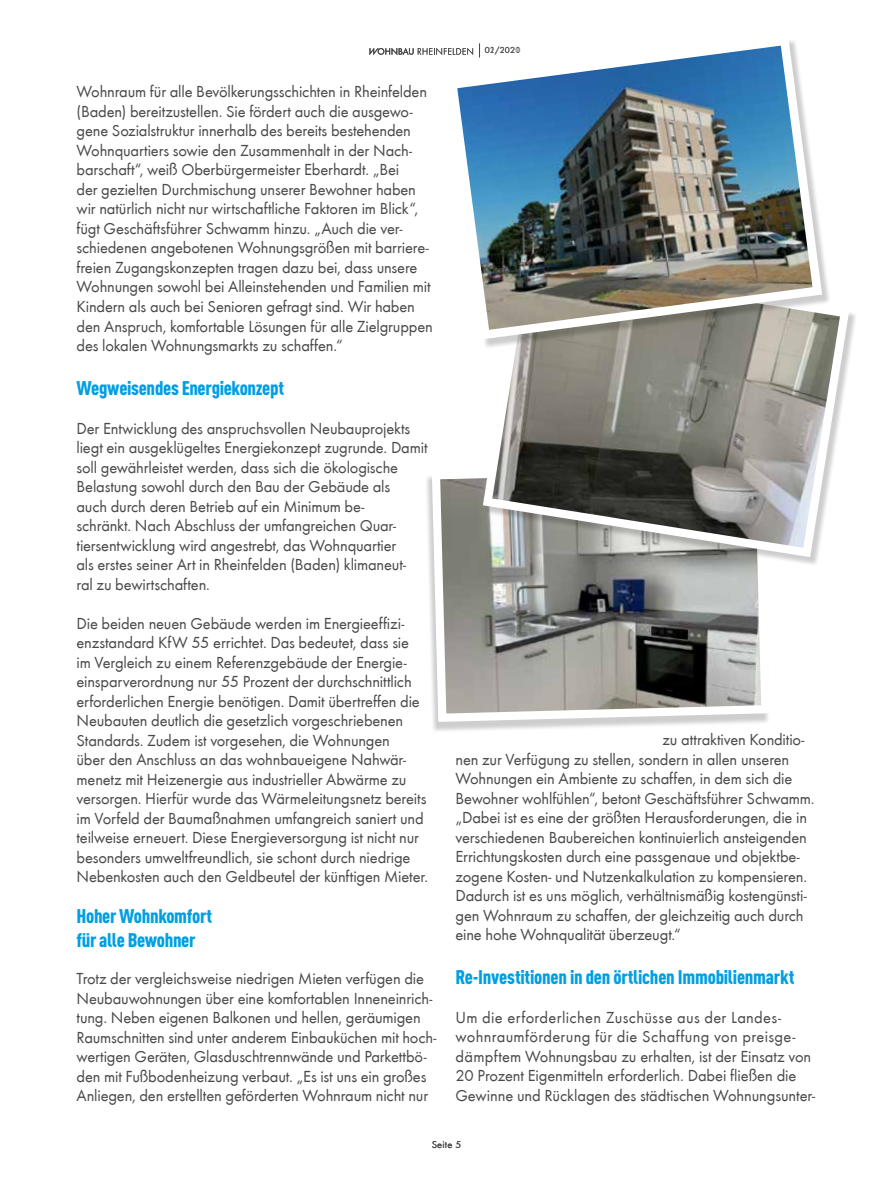
<style>
.page{position:relative;width:893px;height:1191px;background:#fff}
.page>*{position:absolute;margin:0;border:0;box-sizing:border-box;transform-origin:0 0}
.t1{font:900 condensed 19.5px/24px "DIN Pro";letter-spacing:-.015em;color:#009fe3}
.t2{font:16.5px/19.5px "Futura T";letter-spacing:-.01em;color:#4a4a49}
.t3{font:10.5px "Futura T";letter-spacing:.02em;color:#4a4a49}
.t4{font:9.15px "Futura Boo";letter-spacing:.02em;color:#4a4a49}
</style>
<div class="page">
<svg style="left:369px;top:48px;width:74px;height:7px"></svg>
<div style="left:424px;top:465px;width:346px;height:267px;background:#000;opacity:.2"></div>
<svg style="left:428px;top:465px;width:342px;height:261px;background:#9c9c99"></svg>
<div style="left:484px;top:260px;width:374px;height:307px;background:#000;opacity:.2"></div>
<svg style="left:478px;top:260px;width:376px;height:302px"></svg>
<div style="left:449px;top:38px;width:382px;height:311px;background:#000;opacity:.2"></div>
<img style="left:443px;top:38px;width:384px;height:306px">
<p class="t2" style="left:77px;top:82px;width:358px">Wohnraum für alle Bevölkerungsschichten in Rheinfelden (Baden) bereitzustellen. Sie fördert auch die ausgewo&shy;gene Sozialstruktur innerhalb des bereits bestehenden Wohnquartiers sowie den Zusammenhalt in der Nach&shy;barschaft“, weiß Oberbürgermeister Eberhardt. „Bei<br>der gezielten Durchmischung unserer Bewohner haben wir natürlich nicht nur wirtschaftliche Faktoren im Blick“, fügt Geschäftsführer Schwamm hinzu. „Auch die ver&shy;schiedenen angebotenen Wohnungsgrößen mit barriere&shy;freien Zugangskonzepten tragen dazu bei, dass unsere Wohnungen sowohl bei Alleinstehenden und Familien mit Kindern als auch bei Senioren gefragt sind. Wir haben den Anspruch, komfortable Lösungen für alle Zielgruppen des lokalen Wohnungsmarkts zu schaffen.“</p>
<p class="t1" style="left:77px;top:374px;width:209px">Wegweisendes Energiekonzept</p>
<p class="t2" style="left:77px;top:418px;width:352px">Der Entwicklung des anspruchsvollen Neubauprojekts liegt ein ausgeklügeltes Energiekonzept zugrunde. Damit soll gewährleistet werden, dass sich die ökologische Belastung sowohl durch den Bau der Gebäude als<br>auch durch deren Betrieb auf ein Minimum be-<br>schränkt. Nach Abschluss der umfangreichen Quar&shy;tiersentwicklung wird angestrebt, das Wohnquartier<br>als erstes seiner Art in Rheinfelden (Baden) klimaneut-<br>ral zu bewirtschaften.</p>
<p class="t2" style="left:77px;top:613px;width:353px">Die beiden neuen Gebäude werden im Energieeffizi&shy;enzstandard KfW 55 errichtet. Das bedeutet, dass sie<br>im Vergleich zu einem Referenzgebäude der Energie&shy;einsparverordnung nur 55 Prozent der durchschnittlich erforderlichen Energie benötigen. Damit übertreffen die Neubauten deutlich die gesetzlich vorgeschriebenen Standards. Zudem ist vorgesehen, die Wohnungen<br>über den Anschluss an das wohnbaueigene Nahwär&shy;menetz mit Heizenergie aus industrieller Abwärme zu versorgen. Hierfür wurde das Wärmeleitungsnetz bereits im Vorfeld der Baumaßnahmen umfangreich saniert und teilweise erneuert. Diese Energieversorgung ist nicht nur besonders umweltfreundlich, sie schont durch niedrige Nebenkosten auch den Geldbeutel der künftigen Mieter.</p>
<p class="t1" style="left:77px;top:902px;width:137px">Hoher Wohnkomfort für alle Bewohner</p>
<p class="t2" style="left:77px;top:969px;width:361px">Trotz der vergleichsweise niedrigen Mieten verfügen die Neubauwohnungen über eine komfortablen Inneneinrich&shy;tung. Neben eigenen Balkonen und hellen, geräumigen Raumschnitten sind unter anderem Einbauküchen mit hoch&shy;wertigen Geräten, Glasduschtrennwände und Parkettbö&shy;den mit Fußbodenheizung verbaut. „Es ist uns ein großes Anliegen, den erstellten geförderten Wohnraum nicht nur</p>
<p class="t4" style="left:485px;top:45px;width:37px">02/2020</p>
<p class="t4" style="left:490px;top:45px;width:7px">1</p>
<p class="t4" style="left:515px;top:45px;width:7px">1</p>
<p class="t2" style="left:455px;top:730px;width:361px;text-indent:207px">zu attraktiven Konditio&shy;nen zur Verfügung zu stellen, sondern in allen unseren Wohnungen ein Ambiente zu schaffen, in dem sich die Bewohner wohlfühlen“, betont Geschäftsführer Schwamm. „Dabei ist es eine der größten Herausforderungen, die in verschiedenen Baubereichen kontinuierlich ansteigenden Errichtungskosten durch eine passgenaue und objektbe&shy;zogene Kosten- und Nutzenkalkulation zu kompensieren.<br>Dadurch ist es uns möglich, verhältnismäßig kostengünsti&shy;gen Wohnraum zu schaffen, der gleichzeitig auch durch eine hohe Wohnqualität überzeugt.“</p>
<p class="t1" style="left:455px;top:963px;width:341px">Re-Investitionen in den örtlichen Immobilienmarkt</p>
<p class="t2" style="left:455px;top:1007px;width:361px">Um die erforderlichen Zuschüsse aus der Landes&shy;wohnraumförderung für die Schaffung von preisge&shy;dämpftem Wohnungsbau zu erhalten, ist der Einsatz von 20 Prozent Eigenmitteln erforderlich. Dabei fließen die Gewinne und Rücklagen des städtischen Wohnungsunter-</p>
<p class="t3" style="left:432px;top:1138px;width:31px">Seite 5</p>
</div>
